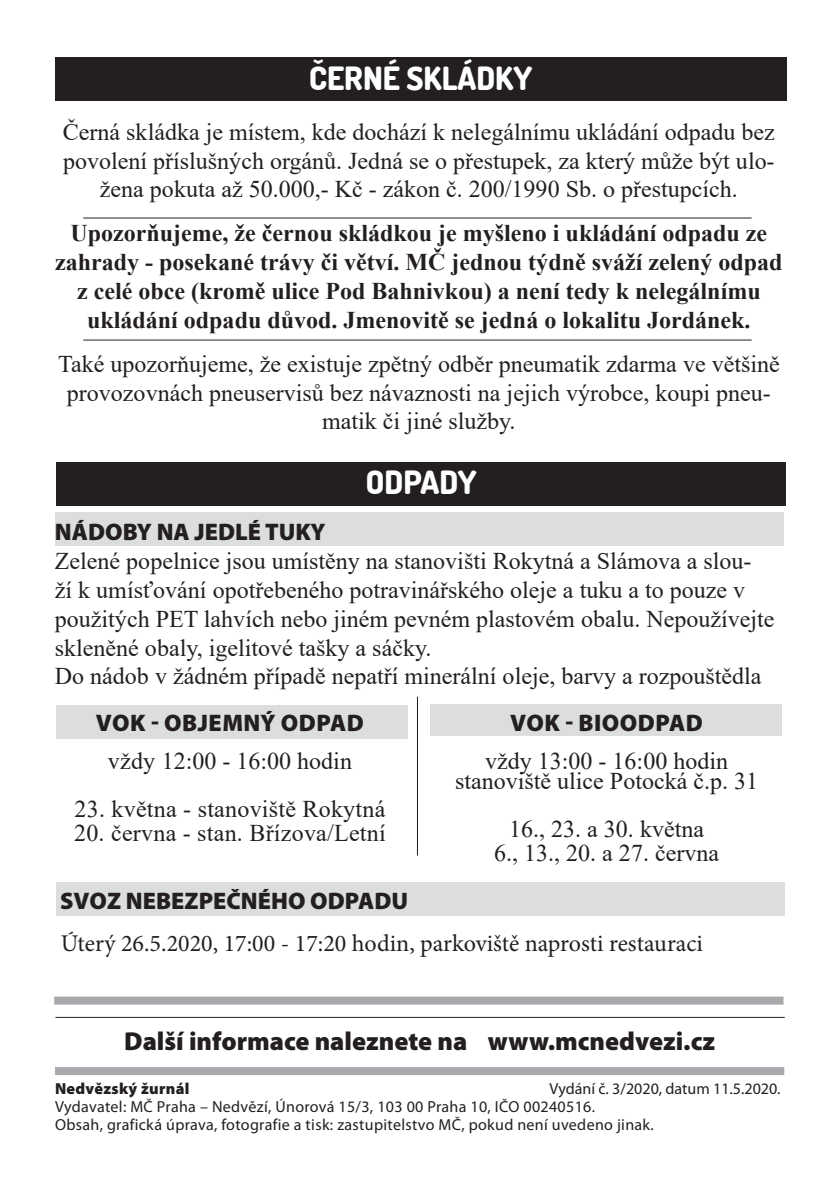
<style>
.page{position:relative;width:840px;height:1191px;background:#fff}
.page>*{position:absolute;margin:0;border:0;box-sizing:border-box;transform-origin:0 0}
.t1{font:800 32px "Dosis";color:#fff}
.t2{font:900 26px "Myriad Pro";color:#231f20}
.t3{font:24px/28.8px "Times New Roman";color:#231f20;text-align:center}
.t4{font:700 24px/28.8px "Times New Roman";color:#231f20;text-align:center}
.t5{font:24px "Minion Pro";color:#231f20}
.t6{font:900 24px "Myriad Pro";color:#231f20}
.t7{font:900 24px "Myriad Pro";letter-spacing:.02em;color:#231f20}
.t8{font:16px "Myriad Pro";letter-spacing:.02em;color:#231f20}
.t9{font:16px "Myriad Pro";color:#231f20}
.t10{font:900 16px "Myriad Pro";letter-spacing:.02em;color:#231f20}
</style>
<div class="page">
<div style="left:55px;top:512px;width:728px;height:34px;background:#dcdddf"></div>
<div style="left:57px;top:882px;width:727px;height:33px;background:#dcdddf"></div>
<div style="left:430px;top:704px;width:351px;height:32px;background:#dcdddf"></div>
<div style="left:56px;top:704px;width:351px;height:34px;background:#dcdddf"></div>
<hr style="left:55px;top:1017px;width:729px;height:1px;background:#231f20">
<div style="left:54px;top:996px;width:729px;height:8px;background:#a8a9ad"></div>
<div style="left:55px;top:1067px;width:728px;height:8px;background:#a8a9ad"></div>
<div style="left:57px;top:461px;width:728px;height:44px;background:#231f20"></div>
<hr style="left:417px;top:696px;width:1px;height:159px;background:#231f20">
<div style="left:55px;top:57px;width:730px;height:44px;background:#231f20"></div>
<hr style="left:83px;top:217px;width:668px;height:1px;background:#231f20">
<hr style="left:83px;top:339px;width:668px;height:1px;background:#231f20">
<p class="t1" style="left:309px;top:58px;width:225px">ČERNÉ SKLÁDKY</p>
<p class="t3" style="left:63px;top:117px;width:713px">Černá skládka je místem, kde dochází k nelegálnímu ukládání odpadu bez povolení příslušných orgánů. Jedná se o přestupek, za který může být ulo&shy;žena pokuta až 50.000,- Kč - zákon č. 200/1990 Sb. o přestupcích.</p>
<p class="t4" style="left:55px;top:218px;width:728px">Upozorňujeme, že černou skládkou je myšleno i ukládání odpadu ze zahrady - posekané trávy či větví. MČ jednou týdně sváží zelený odpad z celé obce (kromě ulice Pod Bahnivkou) a není tedy k nelegálnímu ukládání odpadu důvod. Jmenovitě se jedná o lokalitu Jordánek.</p>
<p class="t3" style="left:58px;top:349px;width:722px">Také upozorňujeme, že existuje zpětný odběr pneumatik zdarma ve většině provozovnách pneuservisů bez návaznosti na jejich výrobce, koupi pneu&shy;matik či jiné služby.</p>
<p class="t1" style="left:365px;top:462px;width:112px">ODPADY</p>
<p class="t6" style="left:55px;top:518px;width:272px">NÁDOBY NA JEDLÉ TUKY</p>
<p class="t3" style="left:55px;top:546px;width:720px;text-align:left">Zelené popelnice jsou umístěny na stanovišti Rokytná a Slámova a slou&shy;ží k umísťování opotřebeného potravinářského oleje a tuku a to pouze v použitých PET lahvích nebo jiném pevném plastovém obalu. Nepoužívejte skleněné obaly, igelitové tašky a sáčky.</p>
<p class="t3" style="left:55px;top:661px;width:707px">Do nádob v žádném případě nepatří minerální oleje, barvy a rozpouštědla</p>
<p class="t7" style="left:96px;top:709px;width:269px">VOK - OBJEMNÝ ODPAD</p>
<p class="t3" style="left:108px;top:745px;width:245px">vždy 12:00 - 16:00 hodin</p>
<p class="t3" style="left:74px;top:793px;width:312px">23. května - stanoviště Rokytná</p>
<p class="t3" style="left:74px;top:817px;width:313px">20. června - stan. Břízova/Letní</p>
<p class="t7" style="left:510px;top:709px;width:194px">VOK - BIOODPAD</p>
<p class="t3" style="left:485px;top:745px;width:244px">vždy 13:00 - 16:00 hodin</p>
<p class="t3" style="left:455px;top:765px;width:304px">stanoviště ulice Potocká č.p. 31</p>
<p class="t3" style="left:509px;top:813px;width:196px">16., 23. a 30. května</p>
<p class="t3" style="left:494px;top:837px;width:226px">6., 13., 20. a 27. června</p>
<p class="t6" style="left:60px;top:887px;width:349px">SVOZ NEBEZPEČNÉHO ODPADU</p>
<p class="t5" style="left:61px;top:927px;width:643px">Úterý 26.5.2020, 17:00 - 17:20 hodin, parkoviště naprosti restauraci</p>
<p class="t2" style="left:124px;top:1026px;width:592px">Další informace naleznete na www.mcnedvezi.cz</p>
<p class="t10" style="left:55px;top:1079px;width:136px">Nedvězský žurnál</p>
<p class="t9" style="left:549px;top:1079px;width:232px">Vydání č. 3/2020, datum 11.5.2020.</p>
<p class="t8" style="left:55px;top:1097px;width:541px">Vydavatel: MČ Praha – Nedvězí, Únorová 15/3, 103 00 Praha 10, IČO 00240516.</p>
<p class="t8" style="left:55px;top:1115px;width:600px">Obsah, grafická úprava, fotografie a tisk: zastupitelstvo MČ, pokud není uvedeno jinak.</p>
</div>
